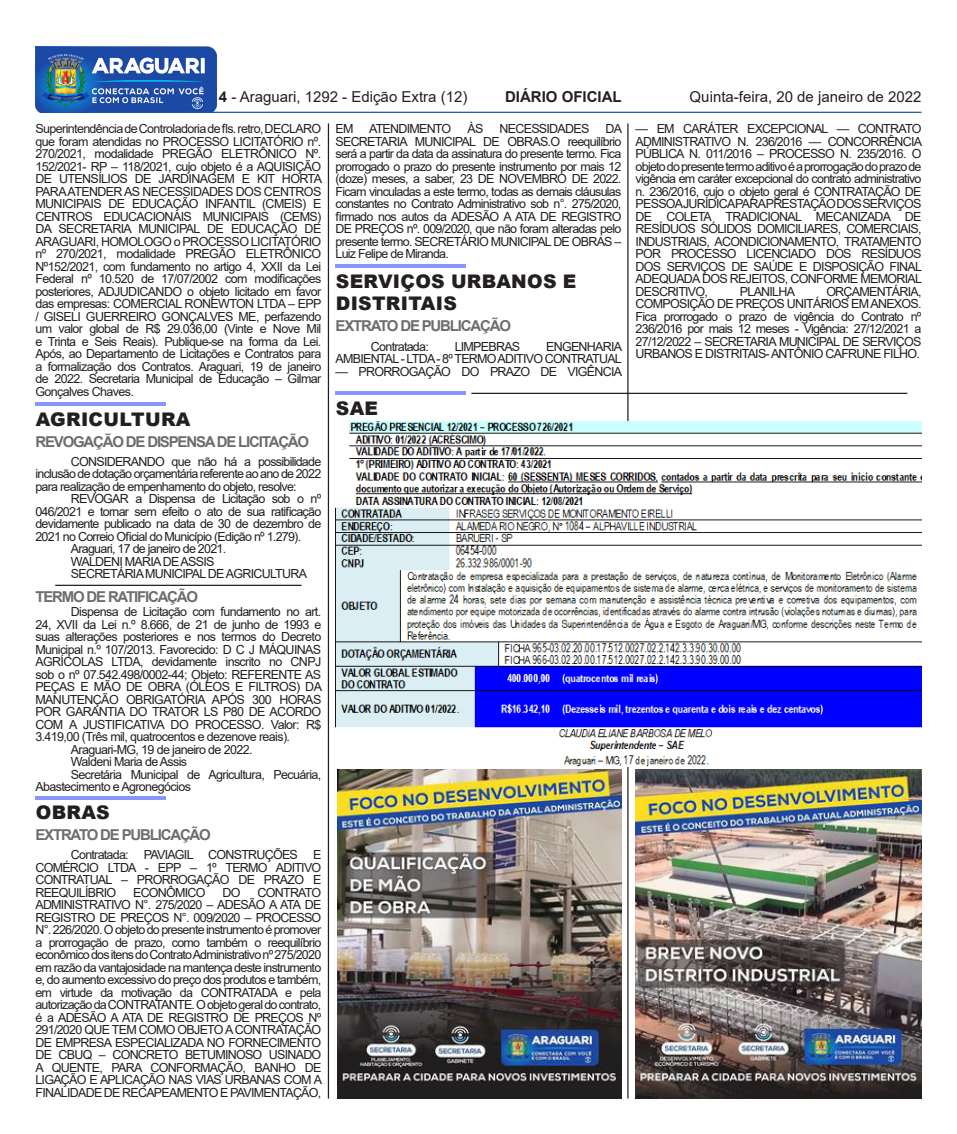
<style>
.page{position:relative;width:957px;height:1134px;background:#fff}
.page>*{position:absolute;margin:0;border:0;box-sizing:border-box;transform-origin:0 0}
.t1{font:900 18.75px/22.5px "Arial";letter-spacing:.015em;color:#231f20}
.t2{font:700 15px "Arial";letter-spacing:-.08em;color:#6c6d70}
.t3{font:15px "Arial";color:#231f20}
.t4{font:700 15px "Arial";color:#231f20}
.t5{font:12.5px/12.5px "Arial";letter-spacing:-.06em;color:#231f20;text-align:justify}
.s1{font-weight:700}
</style>
<div class="page">
<img style="left:35px;top:46px;width:181px;height:66px">
<hr style="left:89px;top:112px;width:832px;height:1px;background:#1c56a5">
<hr style="left:328px;top:123px;width:1px;height:975px;background:#231f20">
<hr style="left:627px;top:123px;width:1px;height:975px;background:#231f20">
<hr style="left:35px;top:402px;width:131px;height:4px;background:#8897ff">
<svg style="left:35px;top:796px;width:131px;height:3px"></svg>
<hr style="left:55px;top:585px;width:246px;height:1px;background:#231f20">
<hr style="left:335px;top:264px;width:131px;height:4px;background:#8897ff">
<img style="left:335px;top:422px;width:586px;height:344px">
<hr style="left:335px;top:391px;width:131px;height:4px;background:#8897ff">
<hr style="left:471px;top:393px;width:436px;height:1px;background:#231f20">
<img style="left:337px;top:770px;width:284px;height:328px">
<img style="left:635px;top:770px;width:286px;height:328px">
<p class="t3" style="left:219px;top:87px;width:250px"><span class="s1">4</span> - Araguari, 1292 - Edição Extra (12)</p>
<p class="t4" style="left:505px;top:86px;width:118px">DIÁRIO OFICIAL</p>
<p class="t3" style="left:689px;top:87px;width:233px">Quinta-feira, 20 de janeiro de 2022</p>
<p class="t5" style="left:35px;top:122px;width:288px">Superintendência de Controladoria de fls. retro, DECLARO que foram atendidas no PROCESSO LICITATÓRIO nº.<br>270/2021, modalidade PREGÃO ELETRÔNICO Nº.<br>152/2021- RP – 118/2021, cujo objeto é a AQUISIÇÃO DE UTENSÍLIOS DE JARDINAGEM E KIT HORTA PARA ATENDER AS NECESSIDADES DOS CENTROS MUNICIPAIS DE EDUCAÇÃO INFANTIL (CMEIS) E CENTROS EDUCACIONAIS MUNICIPAIS (CEMS)<br>DA SECRETARIA MUNICIPAL DE EDUCAÇÃO DE ARAGUARI, HOMOLOGO o PROCESSO LICITATÓRIO nº 270/2021, modalidade PREGÃO ELETRÔNICO Nº152/2021, com fundamento no artigo 4, XXII da Lei Federal nº 10.520 de 17/07/2002 com modificações posteriores, ADJUDICANDO o objeto licitado em favor das empresas: COMERCIAL RONEWTON LTDA – EPP / GISELI GUERREIRO GONÇALVES ME, perfazendo um valor global de R$ 29.036,00 (Vinte e Nove Mil e Trinta e Seis Reais). Publique-se na forma da Lei.<br>Após, ao Departamento de Licitações e Contratos para a formalização dos Contratos. Araguari, 19 de janeiro de 2022. Secretaria Municipal de Educação – Gilmar Gonçalves Chaves.</p>
<p class="t1" style="left:36px;top:407px;width:156px">AGRICULTURA</p>
<p class="t2" style="left:35px;top:431px;width:275px">REVOGAÇÃO DE DISPENSA DE LICITAÇÃO</p>
<p class="t5" style="left:35px;top:455px;width:287px;text-indent:35px">CONSIDERANDO que não há a possibilidade inclusão de dotação orçamentária referente ao ano de 2022 para realização de empenhamento do objeto, resolve:</p>
<p class="t5" style="left:35px;top:493px;width:287px;text-indent:35px">REVOGAR a Dispensa de Licitação sob o nº 046/2021 e tornar sem efeito o ato de sua ratificação devidamente publicado na data de 30 de dezembro de 2021 no Correio Oficial do Município (Edição nº 1.279).</p>
<p class="t5" style="left:71px;top:543px;width:157px">Araguari, 17 de janeiro de 2021.</p>
<p class="t5" style="left:71px;top:555px;width:145px">WALDENI MARIA DE ASSIS</p>
<p class="t5" style="left:71px;top:568px;width:238px">SECRETÁRIA MUNICIPAL DE AGRICULTURA</p>
<p class="t5" style="left:335px;top:122px;width:117px">EM ATENDIMENTO</p>
<p class="t5" style="left:467px;top:122px;width:17px">ÀS</p>
<p class="t5" style="left:499px;top:122px;width:91px">NECESSIDADES</p>
<p class="t5" style="left:635px;top:122px;width:288px">— EM CARÁTER EXCEPCIONAL — CONTRATO ADMINISTRATIVO N. 236/2016 — CONCORRÊNCIA PÚBLICA N. 011/2016 – PROCESSO N. 235/2016. O objeto do presente termo aditivo é a prorrogação do prazo de vigência em caráter excepcional do contrato administrativo n. 236/2016, cujo o objeto geral é CONTRATAÇÃO DE PESSOA JURÍDICA PARA PRESTAÇÃO DOS SERVIÇOS DE COLETA TRADICIONAL MECANIZADA DE RESÍDUOS SÓLIDOS DOMICILIARES, COMERCIAIS, INDUSTRIAIS, ACONDICIONAMENTO, TRATAMENTO POR PROCESSO LICENCIADO DOS RESÍDUOS DOS SERVIÇOS DE SAÚDE E DISPOSIÇÃO FINAL ADEQUADA DOS REJEITOS, CONFORME MEMORIAL DESCRITIVO,</p>
<p class="t5" style="left:335px;top:122px;width:288px;text-indent:270px">DA SECRETARIA MUNICIPAL DE OBRAS.O reequilíbrio será a partir da data da assinatura do presente termo. Fica prorrogado o prazo do presente instrumento por mais 12 (doze) meses, a saber, 23 DE NOVEMBRO DE 2022.<br>Ficam vinculadas a este termo, todas as demais cláusulas constantes no Contrato Administrativo sob n°. 275/2020, firmado nos autos da ADESÃO A ATA DE REGISTRO DE PREÇOS nº. 009/2020, que não foram alteradas pelo presente termo. SECRETÁRIO MUNICIPAL DE OBRAS – Luiz Felipe de Miranda.</p>
<p class="t1" style="left:336px;top:269px;width:242px">SERVIÇOS URBANOS E<br>DISTRITAIS</p>
<p class="t2" style="left:335px;top:316px;width:177px">EXTRATO DE PUBLICAÇÃO</p>
<p class="t5" style="left:371px;top:340px;width:59px">Contratada:</p>
<p class="t5" style="left:455px;top:340px;width:67px">LIMPEBRAS</p>
<p class="t5" style="left:635px;top:285px;width:287px;text-indent:191px">ORÇAMENTÁRIA, COMPOSIÇÃO DE PREÇOS UNITÁRIOS EM ANEXOS.<br>Fica prorrogado o prazo de vigência do Contrato nº 236/2016 por mais 12 meses - Vigência: 27/12/2021 a 27/12/2022 – SECRETARIA MUNICIPAL DE SERVIÇOS URBANOS E DISTRITAIS- ANTÔNIO CAFRUNE FILHO.</p>
<p class="t5" style="left:740px;top:285px;width:57px">PLANILHA</p>
<p class="t5" style="left:335px;top:340px;width:288px;text-align:right">ENGENHARIA<br>AMBIENTAL - LTDA - 8º TERMO ADITIVO CONTRATUAL</p>
<p class="t5" style="left:335px;top:365px;width:288px">— PRORROGAÇÃO DO PRAZO DE VIGÊNCIA</p>
<p class="t1" style="left:336px;top:396px;width:44px">SAE</p>
<p class="t2" style="left:35px;top:586px;width:164px">TERMO DE RATIFICAÇÃO</p>
<p class="t5" style="left:35px;top:605px;width:288px;text-indent:35px">Dispensa de Licitação com fundamento no art.<br>24, XVII da Lei n.º 8.666, de 21 de junho de 1993 e suas alterações posteriores e nos termos do Decreto Municipal n.º 107/2013. Favorecido: D C J MÁQUINAS AGRÍCOLAS LTDA, devidamente inscrito no CNPJ sob o nº 07.542.498/0002-44; Objeto: REFERENTE AS PEÇAS E MÃO DE OBRA (ÓLEOS E FILTROS) DA MANUTENÇÃO OBRIGATÓRIA APÓS 300 HORAS POR GARANTIA DO TRATOR LS P80 DE ACORDO COM A JUSTIFICATIVA DO PROCESSO. Valor: R$ 3.419,00 (Três mil, quatrocentos e dezenove reais).</p>
<p class="t5" style="left:71px;top:743px;width:183px">Araguari-MG, 19 de janeiro de 2022.</p>
<p class="t5" style="left:71px;top:755px;width:118px">Waldeni Maria de Assis</p>
<p class="t5" style="left:35px;top:768px;width:287px;text-indent:35px">Secretária Municipal de Agricultura, Pecuária,<br>Abastecimento e Agronegócios</p>
<p class="t1" style="left:36px;top:800px;width:76px">OBRAS</p>
<p class="t2" style="left:35px;top:824px;width:177px">EXTRATO DE PUBLICAÇÃO</p>
<p class="t5" style="left:35px;top:848px;width:287px;text-indent:35px">Contratada: PAVIAGIL CONSTRUÇÕES E COMÉRCIO LTDA - EPP – 1º TERMO ADITIVO CONTRATUAL – PRORROGAÇÃO DE PRAZO E REEQUILÍBRIO</p>
<p class="t5" style="left:133px;top:886px;width:74px">ECONÔMICO</p>
<p class="t5" style="left:223px;top:886px;width:20px">DO</p>
<p class="t5" style="left:35px;top:886px;width:288px;text-indent:222px">CONTRATO ADMINISTRATIVO N°. 275/2020 – ADESÃO A ATA DE REGISTRO DE PREÇOS N°. 009/2020 – PROCESSO N°. 226/2020. O objeto do presente instrumento é promover a prorrogação de prazo, como também o reequilíbrio econômico dos itens do Contrato Administrativo nº 275/2020 em razão da vantajosidade na mantença deste instrumento e, do aumento excessivo do preço dos produtos e também, em virtude da motivação da CONTRATADA e pela autorização da CONTRATANTE. O objeto geral do contrato, é a ADESÃO A ATA DE REGISTRO DE PREÇOS Nº 291/2020 QUE TEM COMO OBJETO A CONTRATAÇÃO DE EMPRESA ESPECIALIZADA NO FORNECIMENTO DE CBUQ – CONCRETO BETUMINOSO USINADO A QUENTE, PARA CONFORMAÇÃO, BANHO DE LIGAÇÃO E APLICAÇÃO NAS VIAS URBANAS COM A FINALIDADE DE RECAPEAMENTO E PAVIMENTAÇÃO,</p>
</div>
